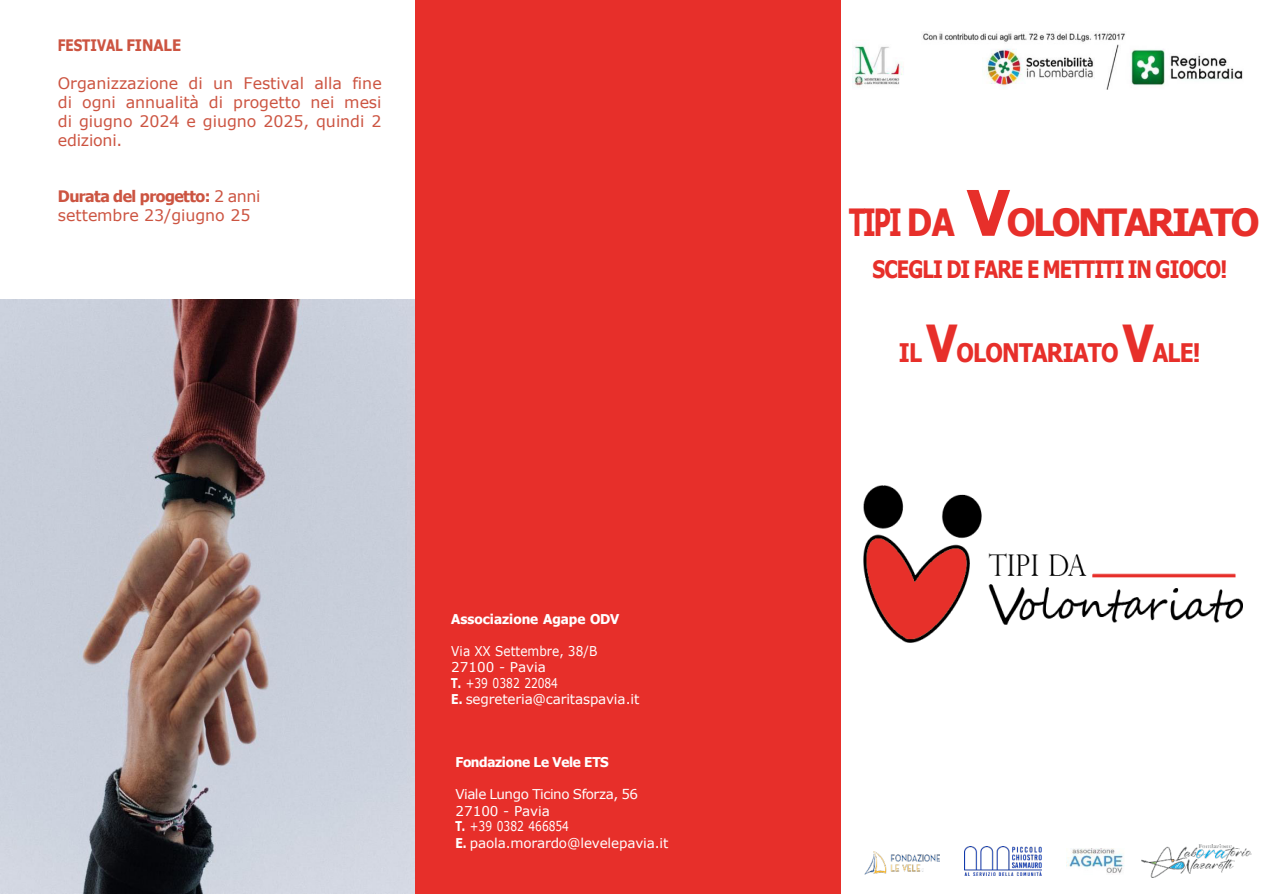
<style>
.page{position:relative;width:1264px;height:894px;background:#fff}
.page>*{position:absolute;margin:0;border:0;box-sizing:border-box;transform-origin:0 0}
.t1{font:700 37.5px "Tahoma";letter-spacing:-.07em;color:#e72f2a;scale:.7 1}
.t2{font:700 25.5px "Tahoma";letter-spacing:-.035em;color:#e72f2a;scale:.89 1}
.t3{font:700 24px "Tahoma";letter-spacing:-.04em;color:#e72f2a;scale:.84 1}
.t4{font:15.9px/18.9px "Verdana";color:#cc5441;text-align:justify}
.t5{font:700 15.9px "Tahoma";letter-spacing:-.025em;color:#cc5441}
.t6{font:700 15.9px "Tahoma";color:#cc5441;scale:.84 1}
.t7{font:13.5px/16px "Verdana";letter-spacing:-.01em;color:#fff}
.t8{font:13.5px/16px "Verdana";letter-spacing:-.01em;color:#fff;scale:.89 1}
.t9{font:700 13.5px "Tahoma";letter-spacing:-.01em;color:#fff}
.s1{font-family:"Verdana";font-weight:400}
.s2{font-family:"Tahoma";font-weight:700}
.s3{font-size:63px}
.s4{font-size:51px}
</style>
<div class="page">
<div style="left:415px;top:0;width:425px;height:893px;background:#e72f2a"></div>
<img style="left:0;top:300px;width:415px;height:593px">
<img style="left:863px;top:485px;width:379px;height:157px">
<img style="left:964px;top:846px;width:77px;height:29px">
<img style="left:1066px;top:848px;width:57px;height:25px">
<img style="left:852px;top:32px;width:390px;height:58px">
<img style="left:1141px;top:844px;width:109px;height:33px">
<img style="left:864px;top:851px;width:75px;height:23px">
<p class="t6" style="left:58px;top:34px;width:148px">FESTIVAL FINALE</p>
<p class="t4" style="left:58px;top:74px;width:325px">Organizzazione di un Festival alla fine di ogni annualità di progetto nei mesi di giugno 2024 e giugno 2025, quindi 2 edizioni.</p>
<p class="t5" style="left:58px;top:185px;width:204px">Durata del progetto: <span class="s1">2 anni</span></p>
<p class="t4" style="left:58px;top:206px;width:194px">settembre 23/giugno 25</p>
<p class="t9" style="left:451px;top:609px;width:169px">Associazione Agape ODV</p>
<p class="t8" style="left:451px;top:642px;width:213px">Via XX Settembre, 38/B<br>27100 - Pavia<br><span class="s2">T.</span> +39 0382 22084<br><span class="s2">E.</span> segreteria@caritaspavia.it</p>
<p class="t9" style="left:455px;top:752px;width:155px">Fondazione Le Vele ETS</p>
<p class="t7" style="left:455px;top:786px;width:214px">Viale Lungo Ticino Sforza, 56<br>27100 - Pavia<br><span class="s2">T.</span> +39 0382 466854<br><span class="s2">E.</span> paola.morardo@levelepavia.it</p>
<h1 class="t1" style="left:848px;top:196px;width:588px">TIPI DA <span class="s3">V</span>OLONTARIATO</h1>
<h3 class="t3" style="left:872px;top:252px;width:424px">SCEGLI DI FARE E METTITI IN GIOCO!</h3>
<h2 class="t2" style="left:898px;top:335px;width:340px">IL <span class="s4">V</span>OLONTARIATO <span class="s4">V</span>ALE!</h2>
</div>
